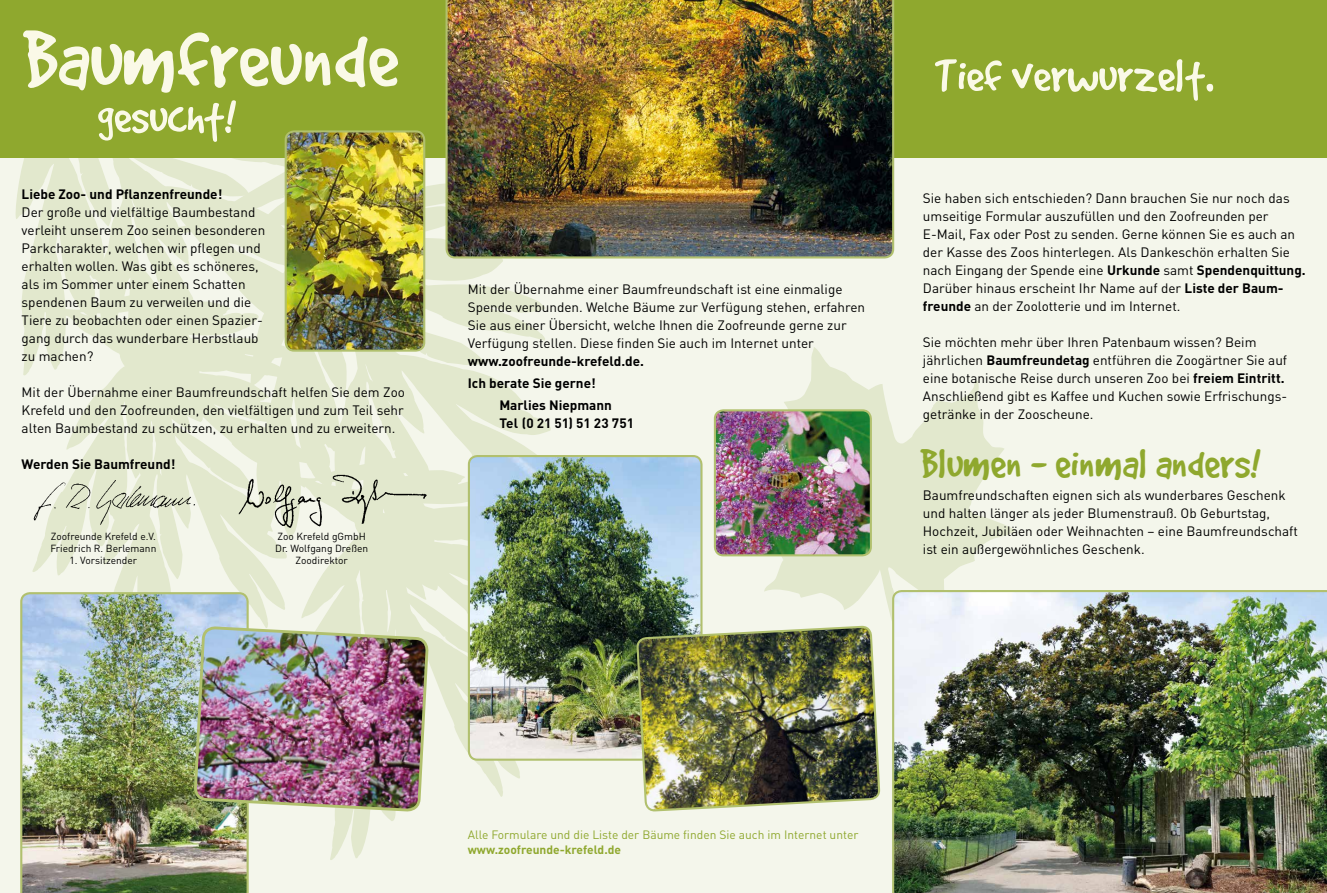
<style>
.page{position:relative;width:1327px;height:893px;background:#f4f6eb}
.page>*{position:absolute;margin:0;border:0;box-sizing:border-box;transform-origin:0 0}
.t1{font:90px "Good Dog Plain";color:#faf9e7}
.t2{font:51px "Good Dog Plain";color:#faf9e7}
.t3{font:45.15px "Good Dog Plain";color:#8fa82e}
.t4{font:13.5px/18px "DIN";color:#000}
.t5{font:700 13.5px "DIN";color:#000}
.t6{font:12px "DIN";color:#8fa82e}
.t7{font:700 12px "DIN";color:#8fa82e}
.t8{font:10.2px/12.3px "DIN";color:#000;text-align:center}
.s1{font-weight:700}
</style>
<div class="page">
<svg style="left:0;top:157px;width:149px;height:219px;fill:#e2e8cd"></svg>
<svg style="left:25px;top:289px;width:124px;height:303px;fill:#e2e8cd"></svg>
<svg style="left:149px;top:157px;width:402px;height:435px;fill:#e2e8cd"></svg>
<svg style="left:260px;top:457px;width:260px;height:340px;fill:#e2e8cd"></svg>
<svg style="left:721px;top:347px;width:294px;height:279px"></svg>
<div style="left:0;top:0;width:453px;height:157px;background:#8fa82e"></div>
<div style="left:887px;top:0;width:440px;height:157px;background:#8fa82e"></div>
<img style="left:469px;top:456px;width:232px;height:304px">
<div style="left:468px;top:455px;width:234px;height:306px;border:2px solid #b1c06e;border-radius:9px"></div>
<img style="left:20px;top:592px;width:172px;height:301px">
<img style="left:445px;top:0;width:449px;height:259px">
<img style="left:892px;top:590px;width:435px;height:303px">
<img style="left:715px;top:410px;width:156px;height:145px">
<div style="left:714px;top:409px;width:158px;height:147px;border:2px solid #b1c06e;border-radius:9px"></div>
<img style="left:231px;top:459px;width:204px;height:77px">
<img style="left:27px;top:471px;width:175px;height:56px">
<img style="left:286px;top:133px;width:138px;height:218px">
<div style="left:285px;top:130px;width:140px;height:222px;border:2px solid #b1c06e;border-radius:9px"></div>
<img style="left:637px;top:626px;width:242px;height:186px">
<img style="left:192px;top:542px;width:238px;height:351px">
<h1 class="t1" style="left:22px;top:16px;width:378px">Baumfreunde</h1>
<h2 class="t2" style="left:97px;top:92px;width:140px">gesucht!</h2>
<p class="t5" style="left:22px;top:186px;width:202px">Liebe Zoo- und Pflanzenfreunde!</p>
<p class="t4" style="left:22px;top:203px;width:245px">Der große und vielfältige Baumbestand verleiht unserem Zoo seinen besonderen Parkcharakter, welchen wir pflegen und erhalten wollen. Was gibt es schöneres, als im Sommer unter einem Schatten spendenen Baum zu verweilen und die Tiere zu beobachten oder einen Spazier&shy;gang durch das wunderbare Herbstlaub zu machen?</p>
<p class="t4" style="left:22px;top:383px;width:385px;text-align:justify">Mit der Übernahme einer Baumfreundschaft helfen Sie dem Zoo Krefeld und den Zoofreunden, den vielfältigen und zum Teil sehr alten Baumbestand zu schützen, zu erhalten und zu erweitern.</p>
<p class="t5" style="left:22px;top:456px;width:155px">Werden Sie Baumfreund!</p>
<p class="t8" style="left:50px;top:530px;width:108px;text-align:left">Zoofreunde Krefeld e.V.<br>Friedrich R. Berlemann</p>
<p class="t8" style="left:70px;top:554px;width:69px">1. Vorsitzender</p>
<p class="t8" style="left:275px;top:530px;width:94px">Zoo Krefeld gGmbH<br>Dr. Wolfgang Dreßen<br>Zoodirektor</p>
<p class="t4" style="left:468px;top:279px;width:399px">Mit der Übernahme einer Baumfreundschaft ist eine einmalige Spende verbunden. Welche Bäume zur Verfügung stehen, erfahren Sie aus einer Übersicht, welche Ihnen die Zoofreunde gerne zur Verfügung stellen. Diese finden Sie auch im Internet unter</p>
<p class="t5" style="left:468px;top:352px;width:178px">www.zoofreunde-krefeld.de.</p>
<p class="t5" style="left:468px;top:374px;width:129px">Ich berate Sie gerne!</p>
<p class="t5" style="left:499px;top:396px;width:114px">Marlies Niepmann</p>
<p class="t5" style="left:499px;top:414px;width:136px">Tel (0 21 51) 51 23 751</p>
<h2 class="t2" style="left:935px;top:51px;width:280px">Tief verwurzelt.</h2>
<p class="t4" style="left:923px;top:189px;width:384px">Sie haben sich entschieden? Dann brauchen Sie nur noch das umseitige Formular auszufüllen und den Zoofreunden per E-Mail, Fax oder Post zu senden. Gerne können Sie es auch an der Kasse des Zoos hinterlegen. Als Dankeschön erhalten Sie nach Eingang der Spende eine <span class="s1">Urkunde</span> samt <span class="s1">Spendenquittung.<br></span>Darüber hinaus erscheint Ihr Name auf der <span class="s1">Liste der Baum&shy;freunde</span> an der Zoolotterie und im Internet.</p>
<p class="t4" style="left:923px;top:333px;width:366px">Sie möchten mehr über Ihren Patenbaum wissen? Beim jährlichen <span class="s1">Baumfreundetag</span> entführen die Zoogärtner Sie auf eine botanische Reise durch unseren Zoo bei <span class="s1">freiem Eintritt.<br></span>Anschließend gibt es Kaffee und Kuchen sowie Erfrischungs&shy;getränke in der Zooscheune.</p>
<h3 class="t3" style="left:919px;top:442px;width:342px">Blumen - einmal anders!</h3>
<p class="t4" style="left:923px;top:486px;width:377px">Baumfreundschaften eignen sich als wunderbares Geschenk und halten länger als jeder Blumenstrauß. Ob Geburtstag, Hochzeit, Jubiläen oder Weihnachten – eine Baumfreundschaft ist ein außergewöhnliches Geschenk.</p>
<p class="t6" style="left:468px;top:827px;width:392px">Alle Formulare und die Liste der Bäume finden Sie auch im Internet unter</p>
<p class="t7" style="left:468px;top:842px;width:155px">www.zoofreunde-krefeld.de</p>
</div>
